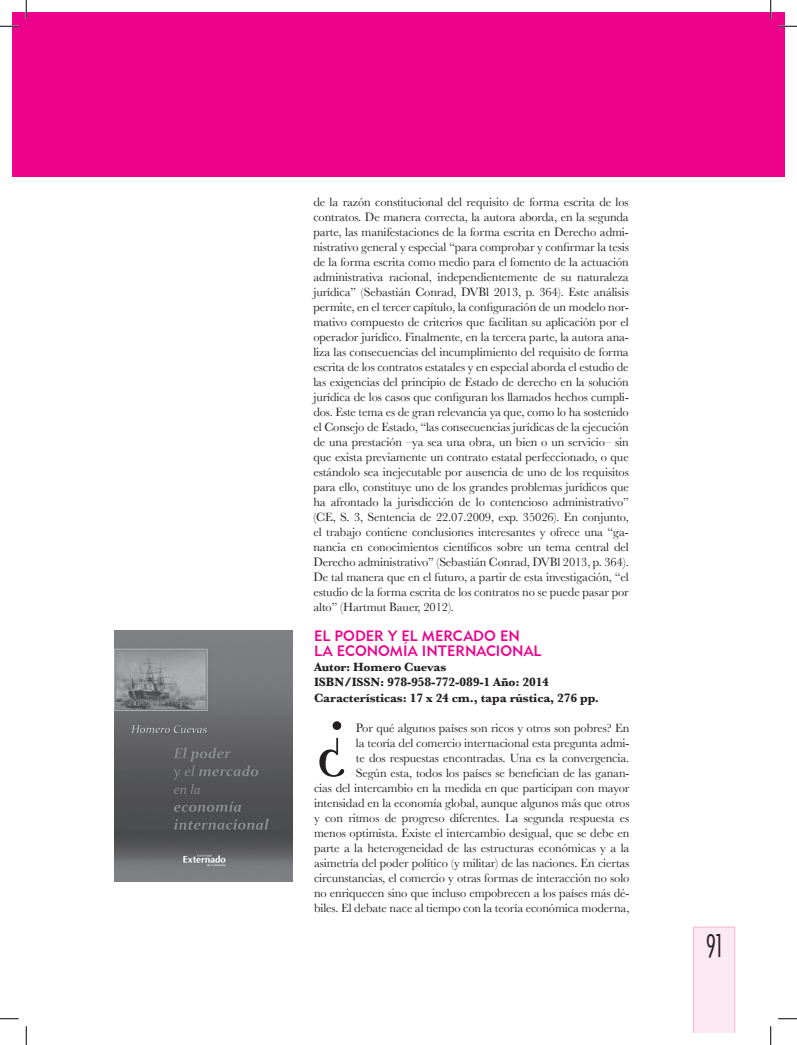
<style>
.page{position:relative;width:797px;height:1045px;background:#fff}
.page>*{position:absolute;margin:0;border:0;box-sizing:border-box;transform-origin:0 0}
.t1{font:30px "Architecture Plain";color:#231f20;scale:.8 1}
.t2{font:15px "Geometric 415 BT Medium A";color:#ed028c}
.t3{font:12.5px/15px "Baskerville";letter-spacing:-.01em;color:#231f20;text-align:justify}
.t4{font:700 12.5px/15px "Baskerville";letter-spacing:-.01em;color:#231f20}
</style>
<div class="page">
<svg style="left:692px;top:926px;width:43px;height:107px;background:#fbe7ef"></svg>
<div style="left:12px;top:12px;width:773px;height:164px;background:#ed028c"></div>
<svg style="left:319px;top:721px;width:25px;height:56px"></svg>
<img style="left:115px;top:631px;width:177px;height:250px">
<svg style="left:0;top:25px;width:19px;height:2px"></svg>
<svg style="left:778px;top:25px;width:19px;height:2px"></svg>
<svg style="left:0;top:1018px;width:19px;height:1px"></svg>
<svg style="left:778px;top:1018px;width:19px;height:1px"></svg>
<svg style="left:25px;top:0;width:2px;height:19px"></svg>
<svg style="left:25px;top:1026px;width:2px;height:19px"></svg>
<svg style="left:770px;top:0;width:1px;height:19px"></svg>
<svg style="left:770px;top:1026px;width:1px;height:19px"></svg>
<p class="t3" style="left:313px;top:195px;width:317px">de la razón constitucional del requisito de forma escrita de los contratos. De manera correcta, la autora aborda, en la segunda parte, las manifestaciones de la forma escrita en Derecho admi&shy;nistrativo general y especial “para comprobar y confirmar la tesis de la forma escrita como medio para el fomento de la actuación administrativa racional, independientemente de su naturaleza jurídica” (Sebastián Conrad, DVBl 2013, p. 364). Este análisis permite, en el tercer capítulo, la configuración de un modelo nor&shy;mativo compuesto de criterios que facilitan su aplicación por el operador jurídico. Finalmente, en la tercera parte, la autora ana&shy;liza las consecuencias del incumplimiento del requisito de forma escrita de los contratos estatales y en especial aborda el estudio de las exigencias del principio de Estado de derecho en la solución jurídica de los casos que configuran los llamados hechos cumpli&shy;dos. Este tema es de gran relevancia ya que, como lo ha sostenido el Consejo de Estado, “las consecuencias jurídicas de la ejecución de una prestación –ya sea una obra, un bien o un servicio– sin que exista previamente un contrato estatal perfeccionado, o que estándolo sea inejecutable por ausencia de uno de los requisitos para ello, constituye uno de los grandes problemas jurídicos que ha afrontado la jurisdicción de lo contencioso administrativo” (CE, S. 3, Sentencia de 22.07.2009, exp. 35026). En conjunto, el trabajo contiene conclusiones interesantes y ofrece una “ga&shy;nancia en conocimientos científicos sobre un tema central del Derecho administrativo” (Sebastián Conrad, DVBl 2013, p. 364).<br>De tal manera que en el futuro, a partir de esta investigación, “el estudio de la forma escrita de los contratos no se puede pasar por alto” (Hartmut Bauer, 2012).</p>
<p class="t2" style="left:314px;top:627px;width:41px">EL PODER</p>
<p class="t2" style="left:388px;top:627px;width:46px">Y EL MERCADO</p>
<p class="t2" style="left:500px;top:627px;width:10px">EN</p>
<p class="t2" style="left:314px;top:642px;width:35px">LA ECONOM</p>
<p class="t2" style="left:403px;top:642px;width:29px">ÍA INTERNACIONAL</p>
<p class="t4" style="left:314px;top:660px;width:286px">Autor: Homero Cuevas<br>ISBN/ISSN: 978-958-772-089-1 Año: 2014<br>Características: 17 x 24 cm., tapa rústica, 276 pp.</p>
<p class="t3" style="left:314px;top:720px;width:317px;text-align:right">Por qué algunos países son ricos y otros son pobres? En<br>la teoría del comercio internacional esta pregunta admi-<br>te dos respuestas encontradas. Una es la convergencia.<br>Según esta, todos los países se benefician de las ganan-<br>cias del intercambio en la medida en que participan con mayor intensidad en la economía global, aunque algunos más que otros y con ritmos de progreso diferentes. La segunda respuesta es menos optimista. Existe el intercambio desigual, que se debe en parte a la heterogeneidad de las estructuras económicas y a la asimetría del poder político (y militar) de las naciones. En ciertas circunstancias, el comercio y otras formas de interacción no solo no enriquecen sino que incluso empobrecen a los países más dé&shy;biles. El debate nace al tiempo con la teoría económica moderna,</p>
<h1 class="t1" style="left:706px;top:926px;width:22px">91</h1>
</div>
